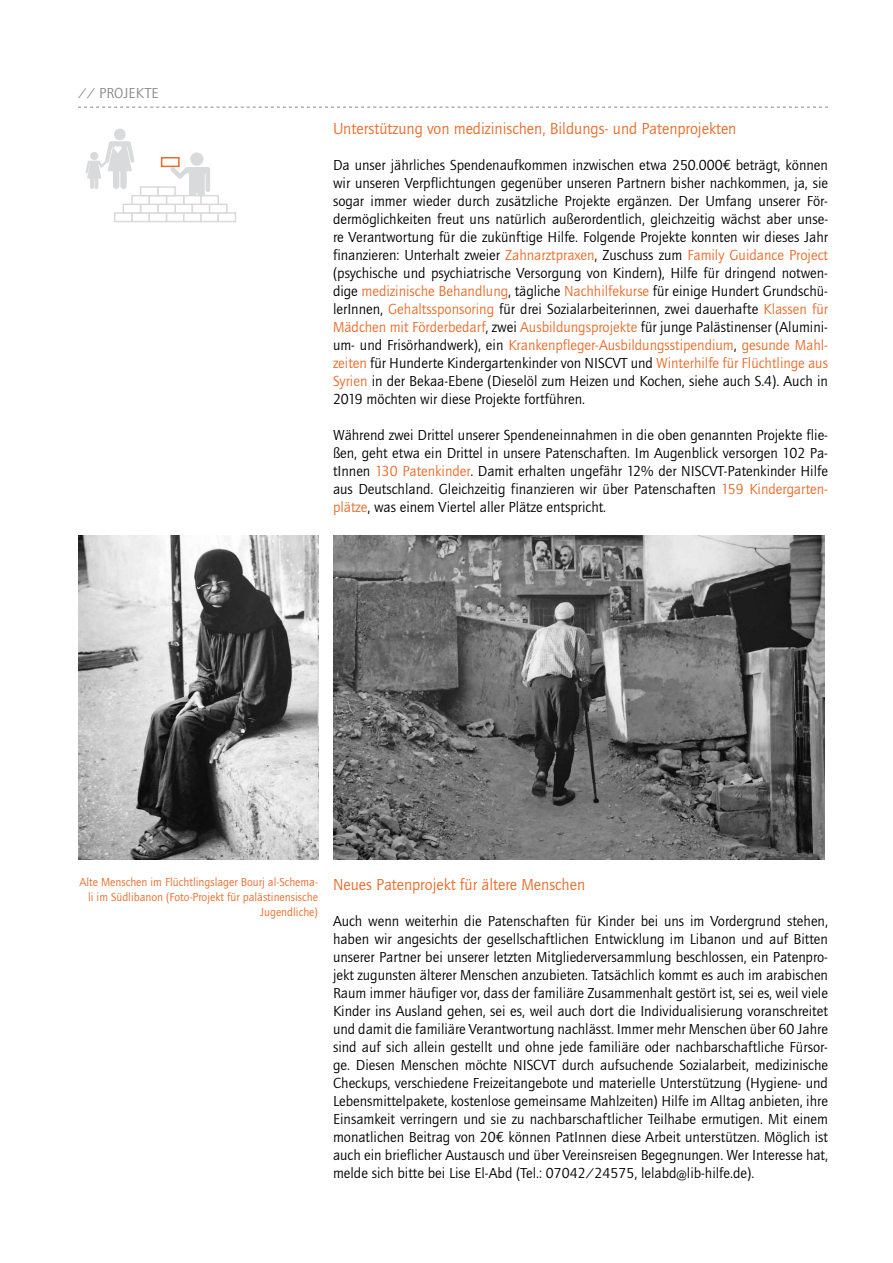
<style>
.page{position:relative;width:893px;height:1263px;background:#fff}
.page>*{position:absolute;margin:0;border:0;box-sizing:border-box;transform-origin:0 0}
.t1{font:16.5px "Quay Sans EFOP";color:#eb6a27}
.t2{font:15px/18px "Quay Sans EFOP";color:#000;text-align:justify}
.t3{font:15px "Quay Sans EFOP";color:#87888a}
.t4{font:12px/15px "Quay Sans EFOP";color:#eb6a27;text-align:right}
.s1{color:#eb6a27}
</style>
<div class="page">
<svg style="left:78px;top:107px;width:750px;height:1px"></svg>
<div style="left:190px;top:152px;width:14px;height:14px;background:#d9dadb;border-radius:50%"></div>
<div style="left:166px;top:212px;width:18px;height:10px;background:#fff;border:2px solid #d9dadb"></div>
<div style="left:183px;top:212px;width:19px;height:10px;background:#fff;border:2px solid #d9dadb"></div>
<div style="left:200px;top:212px;width:19px;height:10px;border:2px solid #d9dadb"></div>
<div style="left:217px;top:212px;width:19px;height:10px;background:#fff;border:2px solid #d9dadb"></div>
<div style="left:174px;top:204px;width:19px;height:10px;background:#fff;border:2px solid #d9dadb"></div>
<div style="left:192px;top:204px;width:18px;height:10px;background:#fff;border:2px solid #d9dadb"></div>
<div style="left:209px;top:204px;width:19px;height:10px;border:2px solid #d9dadb"></div>
<div style="left:183px;top:195px;width:19px;height:10px;background:#fff;border:2px solid #d9dadb"></div>
<div style="left:200px;top:195px;width:19px;height:10px;border:2px solid #d9dadb"></div>
<div style="left:148px;top:212px;width:19px;height:10px;background:#fff;border:2px solid #d9dadb"></div>
<div style="left:157px;top:204px;width:19px;height:10px;background:#fff;border:2px solid #d9dadb"></div>
<div style="left:166px;top:195px;width:18px;height:10px;background:#fff;border:2px solid #d9dadb"></div>
<div style="left:131px;top:212px;width:19px;height:10px;background:#fff;border:2px solid #d9dadb"></div>
<div style="left:140px;top:204px;width:19px;height:10px;background:#fff;border:2px solid #d9dadb"></div>
<div style="left:148px;top:195px;width:19px;height:10px;background:#fff;border:2px solid #d9dadb"></div>
<div style="left:157px;top:186px;width:19px;height:10px;background:#fff;border:2px solid #d9dadb"></div>
<div style="left:114px;top:212px;width:19px;height:10px;background:#fff;border:2px solid #d9dadb"></div>
<div style="left:123px;top:204px;width:18px;height:10px;background:#fff;border:2px solid #d9dadb"></div>
<div style="left:131px;top:195px;width:19px;height:10px;background:#fff;border:2px solid #d9dadb"></div>
<div style="left:140px;top:186px;width:19px;height:10px;background:#fff;border:2px solid #d9dadb"></div>
<div style="left:161px;top:157px;width:19px;height:10px;background:#fff;border:2px solid #eb6a27"></div>
<div style="left:114px;top:129px;width:12px;height:11px;background:#d9dadb;border-radius:50%"></div>
<svg style="left:85px;top:141px;width:50px;height:48px"></svg>
<svg style="left:170px;top:167px;width:40px;height:29px"></svg>
<img style="left:333px;top:535px;width:492px;height:324px">
<img style="left:78px;top:535px;width:240px;height:324px">
<p class="t3" style="left:78px;top:85px;width:37px">// Projekte</p>
<p class="t1" style="left:333px;top:119px;width:405px">Unterstützung von medizinischen, Bildungs- und Patenprojekten</p>
<p class="t2" style="left:333px;top:156px;width:497px">Da unser jährliches Spendenaufkommen inzwischen etwa 250.000€ beträgt, können wir unseren Verpflichtungen gegenüber unseren Partnern bisher nachkommen, ja, sie sogar immer wieder durch zusätzliche Projekte ergänzen. Der Umfang unserer För&shy;dermöglichkeiten freut uns natürlich außerordentlich, gleichzeitig wächst aber unse&shy;re Verantwortung für die zukünftige Hilfe. Folgende Projekte konnten wir dieses Jahr finanzieren: Unterhalt zweier <span class="s1">Zahnarztpraxen</span>, Zuschuss zum <span class="s1">Family Guidance Project </span>(psychische und psychiatrische Versorgung von Kindern), Hilfe für dringend notwen&shy;dige <span class="s1">medizinische Behandlung</span>, tägliche <span class="s1">Nachhilfekurse</span> für einige Hundert Grundschü&shy;lerInnen, <span class="s1">Gehaltssponsoring</span> für drei Sozialarbeiterinnen, zwei dauerhafte <span class="s1">Klassen für Mädchen mit Förderbedarf</span>, zwei <span class="s1">Ausbildungsprojekte</span> für junge Palästinenser (Alumini&shy;um- und Frisörhandwerk), ein <span class="s1">Krankenpfleger-Ausbildungsstipendium</span>, <span class="s1">gesunde Mahl&shy;zeiten</span> für Hunderte Kindergartenkinder von NISCVT und <span class="s1">Winterhilfe für Flüchtlinge aus Syrien</span> in der Bekaa-Ebene (Dieselöl zum Heizen und Kochen, siehe auch S.4). Auch in 2019 möchten wir diese Projekte fortführen.</p>
<p class="t2" style="left:333px;top:426px;width:496px">Während zwei Drittel unserer Spendeneinnahmen in die oben genannten Projekte flie&shy;ßen, geht etwa ein Drittel in unsere Patenschaften. Im Augenblick versorgen 102 Pa&shy;tInnen <span class="s1">130 Patenkinder</span>. Damit erhalten ungefähr 12% der NISCVT-Patenkinder Hilfe aus Deutschland. Gleichzeitig finanzieren wir über Patenschaften <span class="s1">159 Kindergarten&shy;plätze</span>, was einem Viertel aller Plätze entspricht.</p>
<p class="t4" style="left:79px;top:874px;width:240px">Alte Menschen im Flüchtlingslager Bourj al-Schema&shy;li im Südlibanon (Foto-Projekt für palästinensische<br>Jugendliche)</p>
<p class="t1" style="left:333px;top:875px;width:254px">Neues Patenprojekt für ältere Menschen</p>
<p class="t2" style="left:333px;top:912px;width:497px">Auch wenn weiterhin die Patenschaften für Kinder bei uns im Vordergrund stehen, haben wir angesichts der gesellschaftlichen Entwicklung im Libanon und auf Bitten unserer Partner bei unserer letzten Mitgliederversammlung beschlossen, ein Patenpro&shy;jekt zugunsten älterer Menschen anzubieten. Tatsächlich kommt es auch im arabischen Raum immer häufiger vor, dass der familiäre Zusammenhalt gestört ist, sei es, weil viele Kinder ins Ausland gehen, sei es, weil auch dort die Individualisierung voranschreitet und damit die familiäre Verantwortung nachlässt. Immer mehr Menschen über 60 Jahre sind auf sich allein gestellt und ohne jede familiäre oder nachbarschaftliche Fürsor&shy;ge. Diesen Menschen möchte NISCVT durch aufsuchende Sozialarbeit, medizinische Checkups, verschiedene Freizeitangebote und materielle Unterstützung (Hygiene- und Lebensmittelpakete, kostenlose gemeinsame Mahlzeiten) Hilfe im Alltag anbieten, ihre Einsamkeit verringern und sie zu nachbarschaftlicher Teilhabe ermutigen. Mit einem monatlichen Beitrag von 20€ können PatInnen diese Arbeit unterstützen. Möglich ist auch ein brieflicher Austausch und über Vereinsreisen Begegnungen. Wer Interesse hat, melde sich bitte bei Lise El-Abd (Tel.: 07042/24575, lelabd@lib-hilfe.de).</p>
</div>
